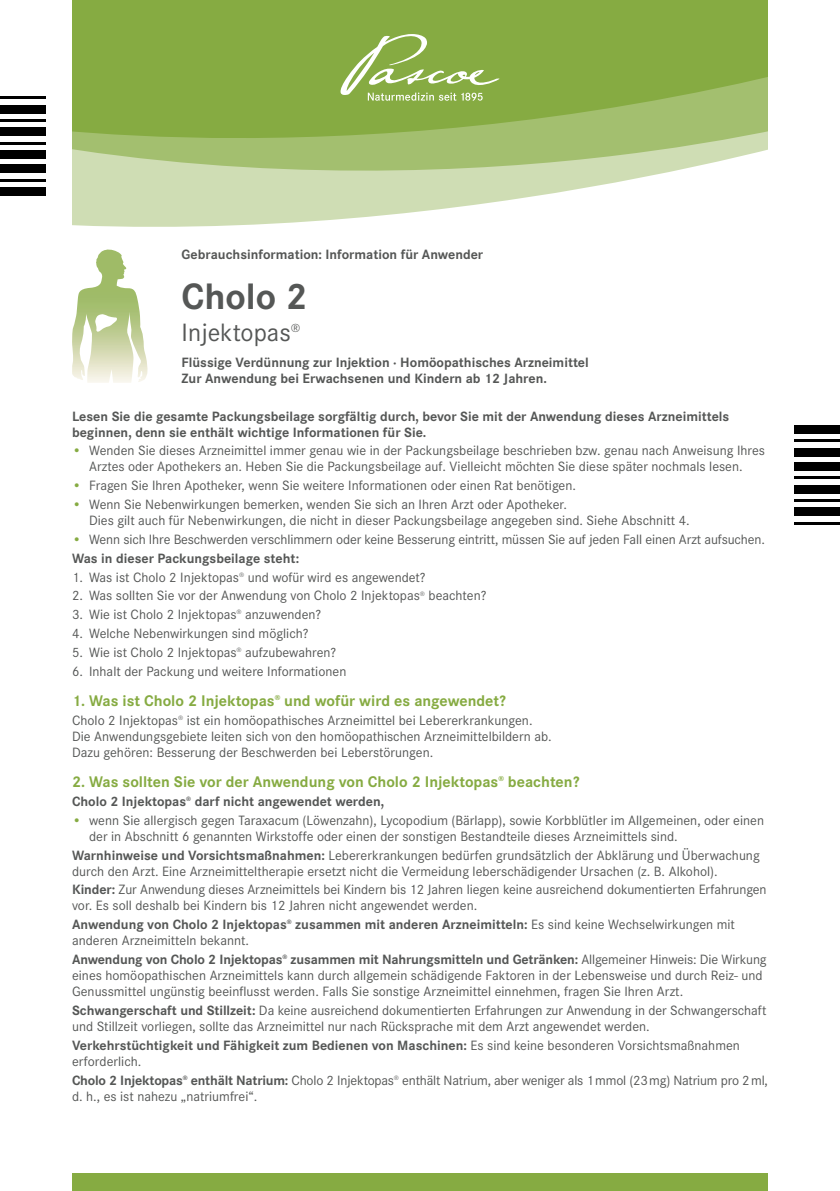
<style>
.page{position:relative;width:840px;height:1191px;background:#fff}
.page>*{position:absolute;margin:0;border:0;box-sizing:border-box;transform-origin:0 0}
.t1{font:700 38px "Corporate S Pro";color:#555756}
.t2{font:26px "Corporate S Pro";color:#555756}
.t3{font:700 16px "Corporate S Pro";color:#86ab42}
.t4{font:14px/16px "Corporate S Pro";color:#555756}
.t5{font:700 14px/16px "Corporate S Pro";color:#555756}
.s1{color:#86ab42}
.s2{font-weight:700}
.s3{font-weight:400}
</style>
<div class="page">
<svg style="left:72px;top:186px;width:523px;height:41px;fill:#cfddb4"></svg>
<svg style="left:72px;top:0;width:695px;height:186px;background:#98b75f"></svg>
<svg style="left:340px;top:34px;width:159px;height:67px;background:#99b860"></svg>
<div style="left:72px;top:1174px;width:695px;height:17px;background:#86ab42"></div>
<hr style="left:0;top:96px;width:45px;height:3px;background:#000">
<div style="left:0;top:105px;width:45px;height:8px;background:#000"></div>
<hr style="left:0;top:119px;width:45px;height:3px;background:#000">
<div style="left:0;top:128px;width:45px;height:8px;background:#000"></div>
<hr style="left:0;top:142px;width:45px;height:3px;background:#000">
<div style="left:0;top:150px;width:45px;height:9px;background:#000"></div>
<div style="left:0;top:164px;width:45px;height:9px;background:#000"></div>
<hr style="left:0;top:179px;width:45px;height:2px;background:#000">
<div style="left:0;top:187px;width:45px;height:9px;background:#000"></div>
<hr style="left:794px;top:522px;width:45px;height:2px;background:#000">
<div style="left:794px;top:507px;width:45px;height:9px;background:#000"></div>
<hr style="left:794px;top:499px;width:45px;height:3px;background:#000">
<div style="left:794px;top:485px;width:45px;height:8px;background:#000"></div>
<hr style="left:794px;top:476px;width:45px;height:3px;background:#000">
<div style="left:794px;top:462px;width:45px;height:9px;background:#000"></div>
<div style="left:794px;top:448px;width:45px;height:8px;background:#000"></div>
<hr style="left:794px;top:439px;width:45px;height:3px;background:#000">
<div style="left:794px;top:425px;width:45px;height:9px;background:#000"></div>
<img style="left:72px;top:250px;width:75px;height:133px">
<svg style="left:95px;top:314px;width:22px;height:18px"></svg>
<p class="t5" style="left:181px;top:245px;width:303px">Gebrauchsinformation: Information für Anwender</p>
<h1 class="t1" style="left:181px;top:266px;width:127px">Cholo 2</h1>
<h2 class="t2" style="left:181px;top:313px;width:120px">Injektopas<sup>®</sup></h2>
<p class="t5" style="left:181px;top:353px;width:408px">Flüssige Verdünnung zur Injektion · Homöopathisches Arzneimittel<br>Zur Anwendung bei Erwachsenen und Kindern ab 12 Jahren.</p>
<p class="t5" style="left:72px;top:407px;width:658px">Lesen Sie die gesamte Packungsbeilage sorgfältig durch, bevor Sie mit der Anwendung dieses Arzneimittels beginnen, denn sie enthält wichtige Informationen für Sie.</p>
<p class="t4" style="left:72px;top:442px;width:694px;text-align:center"><span class="s1">•</span> Wenden Sie dieses Arzneimittel immer genau wie in der Packungsbeilage beschrieben bzw. genau nach Anweisung Ihres<br>Arztes oder Apothekers an. Heben Sie die Packungsbeilage auf. Vielleicht möchten Sie diese später nochmals lesen.</p>
<p class="t4" style="left:72px;top:476px;width:505px"><span class="s1">•</span> Fragen Sie Ihren Apotheker, wenn Sie weitere Informationen oder einen Rat benötigen.</p>
<p class="t4" style="left:89px;top:495px;width:602px;text-indent:-17px"><span class="s1">•</span> Wenn Sie Nebenwirkungen bemerken, wenden Sie sich an Ihren Arzt oder Apotheker.<br>Dies gilt auch für Nebenwirkungen, die nicht in dieser Packungsbeilage angegeben sind. Siehe Abschnitt 4.</p>
<p class="t4" style="left:72px;top:529px;width:694px;line-height:18.8px"><span class="s1">•</span> Wenn sich Ihre Beschwerden verschlimmern oder keine Besserung eintritt, müssen Sie auf jeden Fall einen Arzt aufsuchen.<br><span class="s2">Was in dieser Packungsbeilage steht:</span></p>
<p class="t4" style="left:72px;top:568px;width:355px">1. Was ist Cholo 2 Injektopas<sup>®</sup> und wofür wird es angewendet?</p>
<p class="t4" style="left:72px;top:587px;width:415px">2. Was sollten Sie vor der Anwendung von Cholo 2 Injektopas<sup>®</sup> beachten?</p>
<p class="t4" style="left:72px;top:605px;width:250px">3. Wie ist Cholo 2 Injektopas<sup>®</sup> anzuwenden?</p>
<p class="t4" style="left:72px;top:624px;width:238px">4. Welche Nebenwirkungen sind möglich?</p>
<p class="t4" style="left:72px;top:643px;width:265px">5. Wie ist Cholo 2 Injektopas<sup>®</sup> aufzubewahren?</p>
<p class="t4" style="left:72px;top:662px;width:276px">6. Inhalt der Packung und weitere Informationen</p>
<p class="t3" style="left:72px;top:688px;width:435px">1. Was ist Cholo 2 Injektopas<sup>®</sup> und wofür wird es angewendet?</p>
<p class="t4" style="left:72px;top:711px;width:481px">Cholo 2 Injektopas<sup>®</sup> ist ein homöopathisches Arzneimittel bei Lebererkrankungen.<br>Die Anwendungsgebiete leiten sich von den homöopathischen Arzneimittelbildern ab.<br>Dazu gehören: Besserung der Beschwerden bei Leberstörungen.</p>
<p class="t3" style="left:72px;top:769px;width:508px">2. Was sollten Sie vor der Anwendung von Cholo 2 Injektopas<sup>®</sup> beachten?</p>
<p class="t5" style="left:72px;top:792px;width:313px">Cholo 2 Injektopas<sup>®</sup> darf nicht angewendet werden,</p>
<p class="t4" style="left:89px;top:811px;width:676px;text-indent:-17px"><span class="s1">•</span> wenn Sie allergisch gegen Taraxacum (Löwenzahn), Lycopodium (Bärlapp), sowie Korbblütler im Allgemeinen, oder einen der in Abschnitt 6 genannten Wirkstoffe oder einen der sonstigen Bestandteile dieses Arzneimittels sind.</p>
<p class="t4" style="left:72px;top:846px;width:688px"><span class="s2">Warnhinweise und Vorsichtsmaßnahmen:</span> Lebererkrankungen bedürfen grundsätzlich der Abklärung und Überwachung durch den Arzt. Eine Arzneimitteltherapie ersetzt nicht die Vermeidung leberschädigender Ursachen (z. B. Alkohol).</p>
<p class="t4" style="left:72px;top:880px;width:695px"><span class="s2">Kinder:</span> Zur Anwendung dieses Arzneimittels bei Kindern bis 12 Jahren liegen keine ausreichend dokumentierten Erfahrungen vor. Es soll deshalb bei Kindern bis 12 Jahren nicht angewendet werden.</p>
<p class="t5" style="left:72px;top:915px;width:664px">Anwendung von Cholo 2 Injektopas<sup>®</sup> zusammen mit anderen Arzneimitteln: <span class="s3">Es sind keine Wechselwirkungen mit anderen Arzneimitteln bekannt.</span></p>
<p class="t4" style="left:72px;top:950px;width:695px"><span class="s2">Anwendung von Cholo 2 Injektopas</span><sup>®</sup> <span class="s2">zusammen mit Nahrungsmitteln und Getränken:</span> Allgemeiner Hinweis: Die Wirkung eines homöopathischen Arzneimittels kann durch allgemein schädigende Faktoren in der Lebensweise und durch Reiz- und<br>Genussmittel ungünstig beeinflusst werden. Falls Sie sonstige Arzneimittel einnehmen, fragen Sie Ihren Arzt.</p>
<p class="t4" style="left:72px;top:1001px;width:695px"><span class="s2">Schwangerschaft und Stillzeit:</span> Da keine ausreichend dokumentierten Erfahrungen zur Anwendung in der Schwangerschaft und Stillzeit vorliegen, sollte das Arzneimittel nur nach Rücksprache mit dem Arzt angewendet werden.</p>
<p class="t5" style="left:72px;top:1036px;width:669px">Verkehrstüchtigkeit und Fähigkeit zum Bedienen von Maschinen: <span class="s3">Es sind keine besonderen Vorsichtsmaßnahmen erforderlich.</span></p>
<p class="t4" style="left:72px;top:1071px;width:697px"><span class="s2">Cholo 2 Injektopas</span><sup>®</sup> <span class="s2">enthält Natrium:</span> Cholo 2 Injektopas<sup>®</sup> enthält Natrium, aber weniger als 1mmol (23mg) Natrium pro 2ml, d. h., es ist nahezu „natriumfrei“.</p>
</div>
